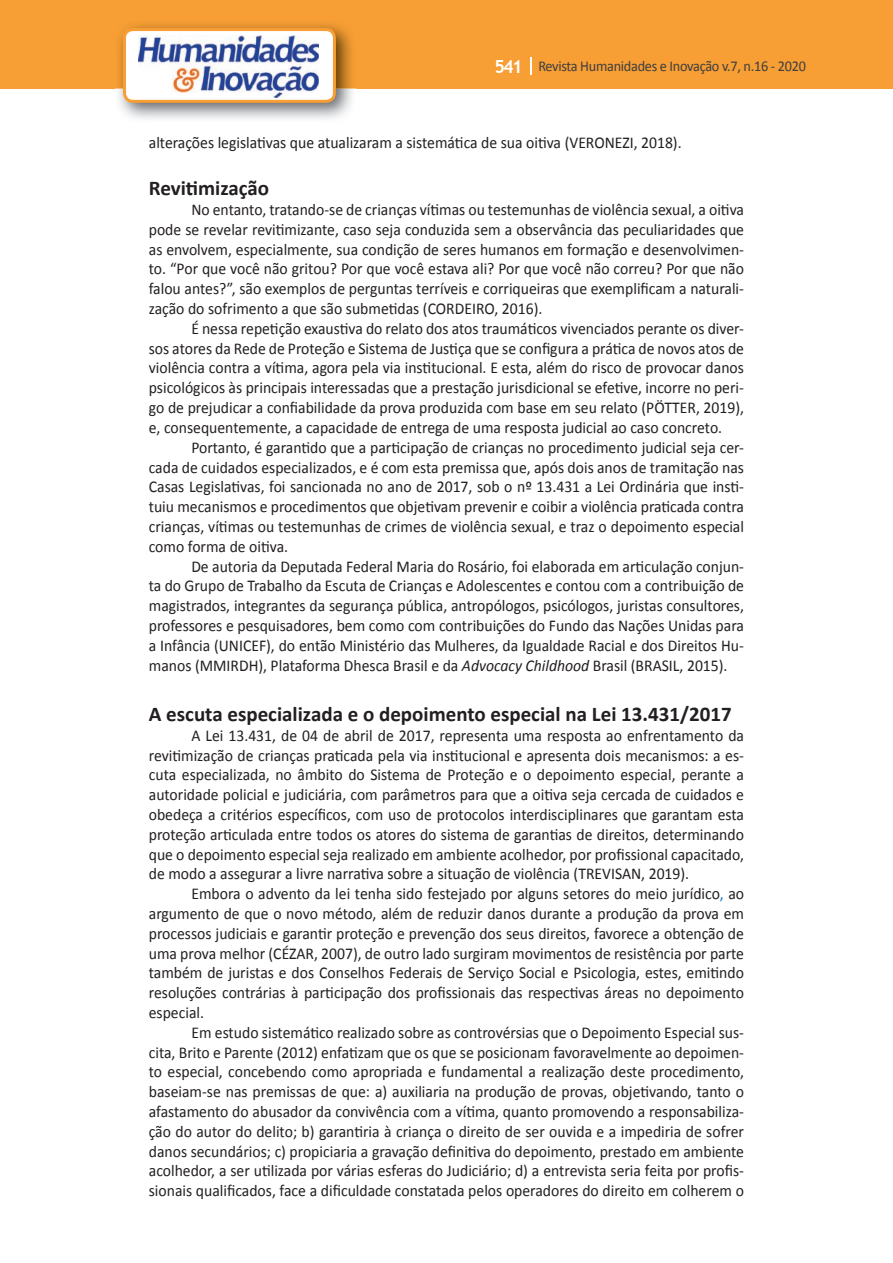
<style>
.page{position:relative;width:893px;height:1263px;background:#fff}
.page>*{position:absolute;margin:0;border:0;box-sizing:border-box;transform-origin:0 0}
.t1{font:700 21px "Calibri";color:#231f20}
.t2{font:16.5px/19.8px "Calibri";color:#231f20;text-align:justify;scale:.95 1}
.t3{font:15px "Calibri";letter-spacing:-.02em;color:#3e3e3f;scale:.95 1}
.s1{font-family:"Trebuchet MS";font-weight:700;font-size:18px;color:#fff}
.s2{font-style:italic}
.s3{color:#1270b9}
</style>
<div class="page">
<div style="left:0;top:0;width:893px;height:88px;background:#f79e34"></div>
<svg style="left:530px;top:57px;width:2px;height:18px"></svg>
<img style="left:115px;top:24px;width:241px;height:95px">
<svg style="left:123px;top:28px;width:213px;height:75px"></svg>
<p class="t3" style="left:495px;top:57px;width:329px"><span class="s1">541</span> Revista Humanidades e Inovação v.7, n.16 - 2020</p>
<p class="t2" style="left:149px;top:133px;width:562px">alterações legislativas que atualizaram a sistemática de sua oitiva (VERONEZI, 2018).</p>
<p class="t1" style="left:149px;top:175px;width:122px">Revitimização</p>
<p class="t2" style="left:149px;top:200px;width:628px;text-indent:43px">No entanto, tratando-se de crianças vítimas ou testemunhas de violência sexual, a oitiva pode se revelar revitimizante, caso seja conduzida sem a observância das peculiaridades que as envolvem, especialmente, sua condição de seres humanos em formação e desenvolvimen&shy;to. “Por que você não gritou? Por que você estava ali? Por que você não correu? Por que não falou antes?”, são exemplos de perguntas terríveis e corriqueiras que exemplificam a naturali&shy;zação do sofrimento a que são submetidas (CORDEIRO, 2016).</p>
<p class="t2" style="left:149px;top:319px;width:628px;text-indent:43px">É nessa repetição exaustiva do relato dos atos traumáticos vivenciados perante os diver&shy;sos atores da Rede de Proteção e Sistema de Justiça que se configura a prática de novos atos de violência contra a vítima, agora pela via institucional. E esta, além do risco de provocar danos psicológicos às principais interessadas que a prestação jurisdicional se efetive, incorre no peri&shy;go de prejudicar a confiabilidade da prova produzida com base em seu relato (PÖTTER, 2019), e, consequentemente, a capacidade de entrega de uma resposta judicial ao caso concreto.</p>
<p class="t2" style="left:149px;top:437px;width:628px;text-indent:43px">Portanto, é garantido que a participação de crianças no procedimento judicial seja cer&shy;cada de cuidados especializados, e é com esta premissa que, após dois anos de tramitação nas Casas Legislativas, foi sancionada no ano de 2017, sob o nº 13.431 a Lei Ordinária que insti&shy;tuiu mecanismos e procedimentos que objetivam prevenir e coibir a violência praticada contra crianças, vítimas ou testemunhas de crimes de violência sexual, e traz o depoimento especial como forma de oitiva.</p>
<p class="t2" style="left:149px;top:556px;width:628px;text-indent:43px">De autoria da Deputada Federal Maria do Rosário, foi elaborada em articulação conjun&shy;ta do Grupo de Trabalho da Escuta de Crianças e Adolescentes e contou com a contribuição de magistrados, integrantes da segurança pública, antropólogos, psicólogos, juristas consultores, professores e pesquisadores, bem como com contribuições do Fundo das Nações Unidas para a Infância (UNICEF), do então Ministério das Mulheres, da Igualdade Racial e dos Direitos Hu&shy;manos (MMIRDH), Plataforma Dhesca Brasil e da <span class="s2">Advocacy Childhood</span> Brasil (BRASIL, 2015).</p>
<p class="t1" style="left:149px;top:700px;width:584px">A escuta especializada e o depoimento especial na Lei 13.431/2017</p>
<p class="t2" style="left:149px;top:725px;width:628px;text-indent:43px">A Lei 13.431, de 04 de abril de 2017, representa uma resposta ao enfrentamento da revitimização de crianças praticada pela via institucional e apresenta dois mecanismos: a es&shy;cuta especializada, no âmbito do Sistema de Proteção e o depoimento especial, perante a autoridade policial e judiciária, com parâmetros para que a oitiva seja cercada de cuidados e obedeça a critérios específicos, com uso de protocolos interdisciplinares que garantam esta proteção articulada entre todos os atores do sistema de garantias de direitos, determinando que o depoimento especial seja realizado em ambiente acolhedor, por profissional capacitado, de modo a assegurar a livre narrativa sobre a situação de violência (TREVISAN, 2019).</p>
<p class="t2" style="left:149px;top:884px;width:628px;text-indent:43px">Embora o advento da lei tenha sido festejado por alguns setores do meio jurídico<span class="s3">,</span> ao argumento de que o novo método, além de reduzir danos durante a produção da prova em processos judiciais e garantir proteção e prevenção dos seus direitos, favorece a obtenção de uma prova melhor (CÉZAR, 2007), de outro lado surgiram movimentos de resistência por parte também de juristas e dos Conselhos Federais de Serviço Social e Psicologia, estes, emitindo resoluções contrárias à participação dos profissionais das respectivas áreas no depoimento especial.</p>
<p class="t2" style="left:149px;top:1022px;width:628px;text-indent:43px">Em estudo sistemático realizado sobre as controvérsias que o Depoimento Especial sus&shy;cita, Brito e Parente (2012) enfatizam que os que se posicionam favoravelmente ao depoimen&shy;to especial, concebendo como apropriada e fundamental a realização deste procedimento, baseiam-se nas premissas de que: a) auxiliaria na produção de provas, objetivando, tanto o afastamento do abusador da convivência com a vítima, quanto promovendo a responsabiliza&shy;ção do autor do delito; b) garantiria à criança o direito de ser ouvida e a impediria de sofrer danos secundários; c) propiciaria a gravação definitiva do depoimento, prestado em ambiente acolhedor, a ser utilizada por várias esferas do Judiciário; d) a entrevista seria feita por profis&shy;sionais qualificados, face a dificuldade constatada pelos operadores do direito em colherem o</p>
</div>
